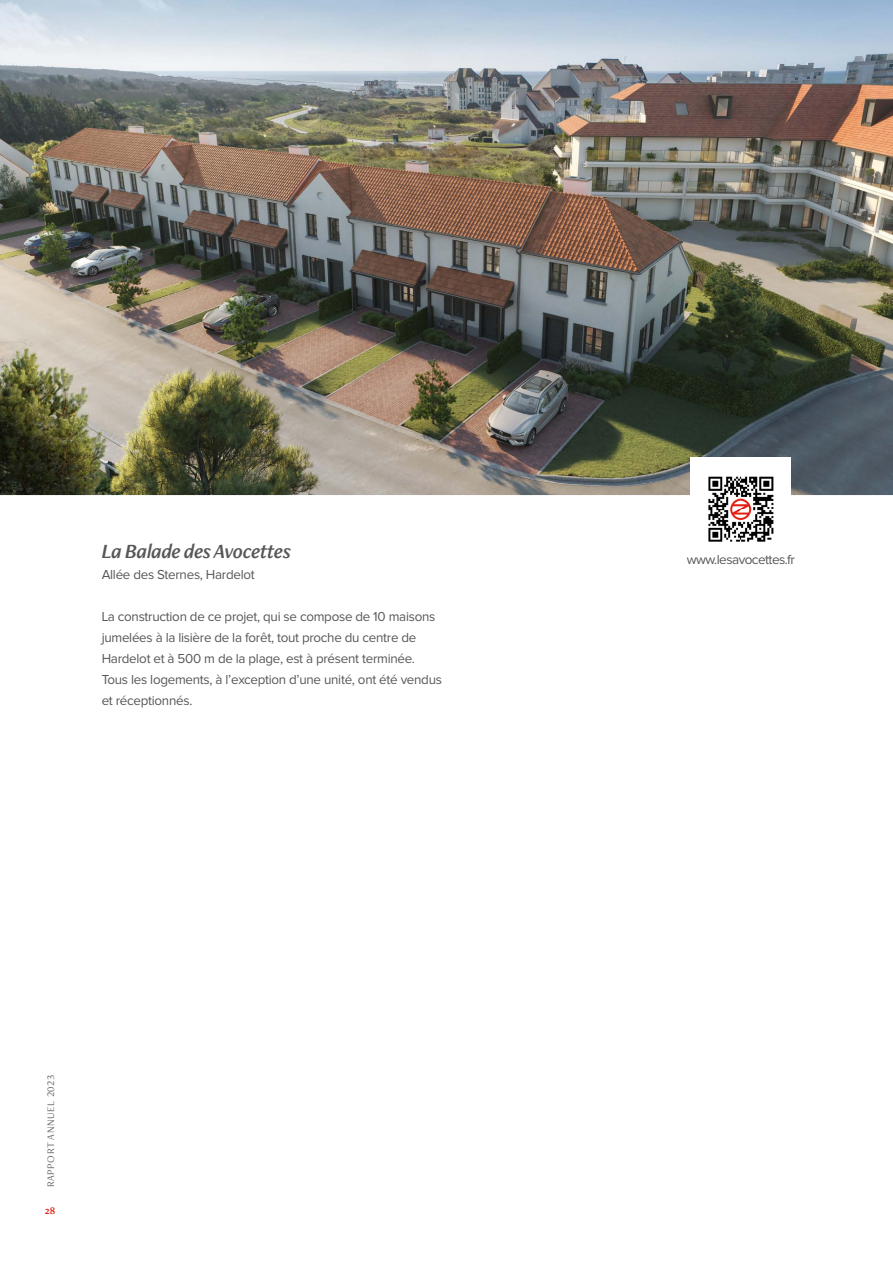
<style>
.page{position:relative;width:893px;height:1263px;background:#fff}
.page>*{position:absolute;margin:0;border:0;box-sizing:border-box;transform-origin:0 0}
.t1{font:italic 21px "Freight Neo Pro Semi";letter-spacing:-.02em;color:#575756}
.t2{font:13.5px/21px "Proxima Nova";letter-spacing:-.02em;color:#575756}
.t3{font:13.5px "Proxima Nova";letter-spacing:-.04em;color:#575756}
.t4{font:10.5px "Freight Neo Pro";letter-spacing:.05em;color:#676c6e}
.t5{font:10.5px "Freight Neo Pro Semi";color:#e41f13}
</style>
<div class="page">
<img style="left:0;top:0;width:893px;height:495px">
<div style="left:691px;top:457px;width:100px;height:118px;background:#fff"></div>
<img style="left:708px;top:476px;width:66px;height:66px">
<h1 class="t1" style="left:102px;top:537px;width:191px">La Balade des Avocettes</h1>
<p class="t2" style="left:102px;top:564px;width:155px">Allée des Sternes, Hardelot</p>
<p class="t2" style="left:102px;top:606px;width:342px">La construction de ce projet, qui se compose de 10 maisons jumelées à la lisière de la forêt, tout proche du centre de Hardelot et à 500 m de la plage, est à présent terminée.<br>Tous les logements, à l’exception d’une unité, ont été vendus et réceptionnés.</p>
<p class="t4" style="left:44px;top:1187px;width:114px;rotate:-90deg">RAPPORT ANNUEL 2023</p>
<p class="t5" style="left:45px;top:1203px;width:12px">28</p>
<p class="t3" style="left:687px;top:552px;width:110px">www.lesavocettes.fr</p>
</div>
